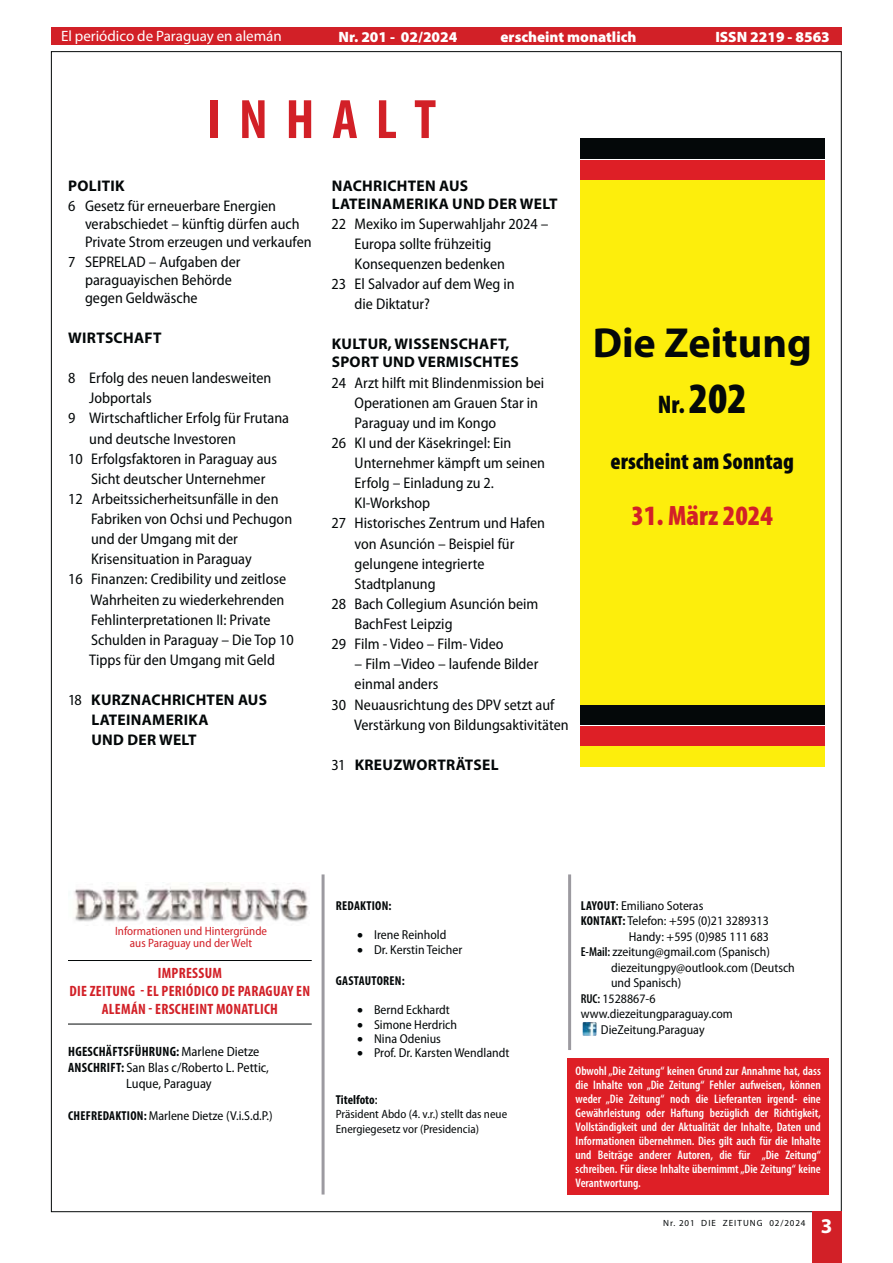
<style>
.page{position:relative;width:893px;height:1263px;background:#fff}
.page>*{position:absolute;margin:0;border:0;box-sizing:border-box;transform-origin:0 0}
.t1{font:700 condensed 55.95px "Myriad Pro";color:#d22027}
.t2{font:700 42.15px "Myriad Pro";color:#040809}
.t3{font:900 condensed 28.05px "Myriad Pro";color:#d22027}
.t4{font:900 condensed 25.5px "Myriad Pro";color:#040809}
.t5{font:900 condensed 22.95px "Myriad Pro";color:#040809}
.t6{font:700 21px "Myriad Pro";color:#fff}
.t7{font:semi-condensed 15.45px/18px "Myriad Pro";color:#040809}
.t8{font:700 15.45px/20.1px "Myriad Pro";letter-spacing:.02em;color:#040809}
.t9{font:700 condensed 15px/18px "Myriad Pro";letter-spacing:.02em;color:#d22027;text-align:center}
.t10{font:900 15px "Myriad Pro";color:#fff}
.t11{font:15px "Myriad Pro";color:#fff}
.t12{font:semi-condensed 13.5px "Myriad Pro";color:#040809}
.t13{font:700 condensed 13.5px "Myriad Pro";letter-spacing:.02em;color:#040809}
.t14{font:semi-condensed 12.9px/14.2px "Myriad Pro";color:#040809}
.t15{font:700 condensed 12.9px "Myriad Pro";letter-spacing:.02em;color:#040809}
.t16{font:700 condensed 12.9px "Myriad Pro";color:#040809}
.t17{font:600 condensed 12.45px/14px "Myriad Pro";color:#fff;text-align:justify}
.t18{font:semi-condensed 12px/14.4px "Myriad Pro";color:#040809}
.t19{font:semi-condensed 12px/12px "Myriad Pro";color:#d22027;text-align:center}
.t20{font:9px "Myriad Pro";letter-spacing:.12em;color:#040809}
.s1{font-weight:400;font-stretch:semi-condensed}
.s2{font-size:43.5px}
.s3{font-weight:700;font-stretch:condensed}
.s4{font-weight:600}
.s5{font-weight:600;font-stretch:condensed}
</style>
<div class="page">
<div style="left:51px;top:28px;width:791px;height:17px;background:#d22027"></div>
<div style="left:812px;top:1211px;width:30px;height:52px;background:#d22027"></div>
<div style="left:567px;top:1059px;width:262px;height:136px;background:#de1f26"></div>
<img style="left:583px;top:1022px;width:13px;height:14px">
<img style="left:74px;top:883px;width:235px;height:39px">
<hr style="left:68px;top:960px;width:244px;height:1px;background:#040809">
<hr style="left:68px;top:1024px;width:244px;height:1px;background:#040809">
<hr style="left:322px;top:874px;width:3px;height:321px;background:#9c9aa0">
<hr style="left:568px;top:874px;width:3px;height:176px;background:#9c9aa0">
<div style="left:580px;top:160px;width:245px;height:21px;background:#de1f26"></div>
<div style="left:580px;top:726px;width:245px;height:21px;background:#de1f26"></div>
<div style="left:580px;top:746px;width:245px;height:21px;background:#fdee0c"></div>
<div style="left:580px;top:138px;width:245px;height:21px;background:#040809"></div>
<div style="left:580px;top:705px;width:245px;height:20px;background:#040809"></div>
<div style="left:580px;top:181px;width:245px;height:524px;background:#fdee0c"></div>
<p class="t11" style="left:61px;top:30px;width:222px">El periódico de Paraguay en alemán</p>
<p class="t10" style="left:339px;top:28px;width:120px">Nr. 201 - 02/2024</p>
<p class="t10" style="left:500px;top:28px;width:137px">erscheint monatlich</p>
<p class="t10" style="left:715px;top:28px;width:116px">ISSN 2219 - 8563</p>
<h1 class="t1" style="left:207px;top:98px;width:230px">I N H A L T</h1>
<p class="t8" style="left:68px;top:176px;width:58px">POLITIK</p>
<p class="t7" style="left:85px;top:197px;width:228px;text-indent:-17px">6 Gesetz für erneuerbare Energien verabschiedet – künftig dürfen auch<br>Private Strom erzeugen und verkaufen</p>
<p class="t7" style="left:85px;top:254px;width:157px;text-indent:-17px">7 SEPRELAD – Aufgaben der paraguayischen Behörde gegen Geldwäsche</p>
<p class="t8" style="left:68px;top:329px;width:95px">WIRTSCHAFT</p>
<p class="t7" style="left:68px;top:370px;width:205px">8 Erfolg des neuen landesweiten</p>
<p class="t7" style="left:89px;top:390px;width:64px">Jobportals</p>
<p class="t7" style="left:68px;top:410px;width:223px">9 Wirtschaftlicher Erfolg für Frutana</p>
<p class="t7" style="left:89px;top:430px;width:148px">und deutsche Investoren</p>
<p class="t7" style="left:68px;top:450px;width:210px">10 Erfolgsfaktoren in Paraguay aus</p>
<p class="t7" style="left:91px;top:471px;width:176px">Sicht deutscher Unternehmer</p>
<p class="t7" style="left:68px;top:491px;width:212px">12 Arbeitssicherheitsunfälle in den</p>
<p class="t7" style="left:91px;top:511px;width:203px">Fabriken von Ochsi und Pechugon</p>
<p class="t7" style="left:91px;top:531px;width:148px">und der Umgang mit der</p>
<p class="t7" style="left:91px;top:551px;width:162px">Krisensituation in Paraguay</p>
<p class="t7" style="left:68px;top:571px;width:220px">16 Finanzen: Credibility und zeitlose</p>
<p class="t7" style="left:91px;top:591px;width:195px">Wahrheiten zu wiederkehrenden</p>
<p class="t7" style="left:91px;top:611px;width:181px">Fehlinterpretationen II: Private</p>
<p class="t7" style="left:91px;top:632px;width:204px">Schulden in Paraguay – Die Top 10</p>
<p class="t7" style="left:89px;top:652px;width:187px">Tipps für den Umgang mit Geld</p>
<p class="t8" style="left:91px;top:691px;width:177px;text-indent:-23px"><span class="s1">18</span> KURZNACHRICHTEN AUS<br>LATEINAMERIKA<br>UND DER WELT</p>
<p class="t8" style="left:332px;top:177px;width:227px;line-height:18px">NACHRICHTEN AUS<br>LATEINAMERIKA UND DER WELT</p>
<p class="t7" style="left:332px;top:216px;width:219px">22 Mexiko im Superwahljahr 2024 –</p>
<p class="t7" style="left:355px;top:236px;width:138px">Europa sollte frühzeitig</p>
<p class="t7" style="left:355px;top:256px;width:152px">Konsequenzen bedenken</p>
<p class="t7" style="left:332px;top:276px;width:185px">23 El Salvador auf dem Weg in</p>
<p class="t7" style="left:355px;top:296px;width:77px">die Diktatur?</p>
<p class="t8" style="left:332px;top:336px;width:189px;line-height:18px">KULTUR, WISSENSCHAFT,<br>SPORT UND VERMISCHTES</p>
<p class="t7" style="left:332px;top:374px;width:214px">24 Arzt hilft mit Blindenmission bei</p>
<p class="t7" style="left:355px;top:394px;width:185px">Operationen am Grauen Star in</p>
<p class="t7" style="left:355px;top:415px;width:143px">Paraguay und im Kongo</p>
<p class="t7" style="left:332px;top:435px;width:181px">26 KI und der Käsekringel: Ein</p>
<p class="t7" style="left:355px;top:455px;width:192px">Unternehmer kämpft um seinen</p>
<p class="t7" style="left:355px;top:475px;width:141px">Erfolg – Einladung zu 2.</p>
<p class="t7" style="left:355px;top:495px;width:77px">KI-Workshop</p>
<p class="t7" style="left:332px;top:515px;width:215px">27 Historisches Zentrum und Hafen</p>
<p class="t7" style="left:355px;top:535px;width:161px">von Asunción – Beispiel für</p>
<p class="t7" style="left:355px;top:555px;width:131px">gelungene integrierte</p>
<p class="t7" style="left:355px;top:576px;width:83px">Stadtplanung</p>
<p class="t7" style="left:332px;top:596px;width:208px">28 Bach Collegium Asunción beim</p>
<p class="t7" style="left:355px;top:616px;width:99px">BachFest Leipzig</p>
<p class="t7" style="left:332px;top:636px;width:174px">29 Film - Video – Film- Video</p>
<p class="t7" style="left:355px;top:656px;width:185px">– Film –Video – laufende Bilder</p>
<p class="t7" style="left:355px;top:676px;width:85px">einmal anders</p>
<p class="t7" style="left:332px;top:696px;width:224px">30 Neuausrichtung des DPV setzt auf</p>
<p class="t7" style="left:354px;top:716px;width:216px">Verstärkung von Bildungsaktivitäten</p>
<p class="t8" style="left:332px;top:756px;width:169px"><span class="s1">31</span> KREUZWORTRÄTSEL</p>
<h2 class="t2" style="left:593px;top:326px;width:221px">Die Zeitung</h2>
<h3 class="t4" style="left:658px;top:389px;width:91px">Nr. <span class="s2">202</span></h3>
<h3 class="t5" style="left:610px;top:448px;width:185px">erscheint am Sonntag</h3>
<h3 class="t3" style="left:631px;top:499px;width:143px">31. März 2024</h3>
<p class="t19" style="left:115px;top:926px;width:154px">Informationen und Hintergründe aus Paraguay und der Welt</p>
<p class="t9" style="left:70px;top:965px;width:242px">IMPRESSUM<br>DIE ZEITUNG - EL PERIÓDICO DE PARAGUAY EN<br>ALEMÁN - ERSCHEINT MONATLICH</p>
<p class="t13" style="left:68px;top:1046px;width:193px">HGESCHÄFTSFÜHRUNG: <span class="s1">Marlene Dietze</span></p>
<p class="t12" style="left:68px;top:1062px;width:202px"><span class="s3">ANSCHRIFT:</span> San Blas c/Roberto L. Pettic,</p>
<p class="t12" style="left:126px;top:1078px;width:87px">Luque, Paraguay</p>
<p class="t14" style="left:68px;top:1109px;width:206px"><span class="s3">CHEFREDAKTION:</span> Marlene Dietze (V.i.S.d.P.)</p>
<p class="t15" style="left:336px;top:900px;width:57px">REDAKTION:</p>
<p class="t14" style="left:374px;top:929px;width:90px">Irene Reinhold<br>Dr. Kerstin Teicher</p>
<p class="t15" style="left:336px;top:975px;width:70px">GASTAUTOREN:</p>
<p class="t14" style="left:374px;top:1004px;width:137px">Bernd Eckhardt<br>Simone Herdrich<br>Nina Odenius<br>Prof. Dr. Karsten Wendlandt</p>
<p class="t16" style="left:336px;top:1095px;width:43px">Titelfoto<span class="s4">:</span></p>
<p class="t18" style="left:336px;top:1108px;width:173px">Präsident Abdo (4. v.r.) stellt das neue<br>Energiegesetz vor (Presidencia)</p>
<p class="t14" style="left:581px;top:899px;width:124px"><span class="s3">LAYOUT</span><span class="s5">:</span> Emiliano Soteras</p>
<p class="t14" style="left:581px;top:915px;width:190px"><span class="s3">KONTAKT:</span> Telefon: +595 (0)21 3289313</p>
<p class="t14" style="left:629px;top:930px;width:142px">Handy: +595 (0)985 111 683</p>
<p class="t14" style="left:581px;top:946px;width:191px"><span class="s5">E-Mail:</span> zzeitung@gmail.com (Spanisch)</p>
<p class="t14" style="left:611px;top:961px;width:185px">diezeitungpy@outlook.com (Deutsch</p>
<p class="t14" style="left:611px;top:977px;width:72px">und Spanisch)</p>
<p class="t14" style="left:581px;top:992px;width:76px"><span class="s5">RUC:</span> 1528867-6</p>
<p class="t14" style="left:581px;top:1008px;width:154px">www.diezeitungparaguay.com</p>
<p class="t14" style="left:601px;top:1023px;width:105px">DieZeitung.Paraguay</p>
<p class="t17" style="left:575px;top:1065px;width:247px">Obwohl „Die Zeitung“ keinen Grund zur Annahme hat, dass die Inhalte von „Die Zeitung“ Fehler aufweisen, können weder „Die Zeitung“ noch die Lieferanten irgend- eine Gewährleistung oder Haftung bezüglich der Richtigkeit, Vollständigkeit und der Aktualität der Inhalte, Daten und Informationen übernehmen. Dies gilt auch für die Inhalte und Beiträge anderer Autoren, die für „Die Zeitung“ schreiben. Für diese Inhalte übernimmt „Die Zeitung“ keine Verantwortung.</p>
<p class="t20" style="left:663px;top:1219px;width:144px">Nr. 201 DIE ZEITUNG 02/2024</p>
<h3 class="t6" style="left:821px;top:1218px;width:13px">3</h3>
</div>
